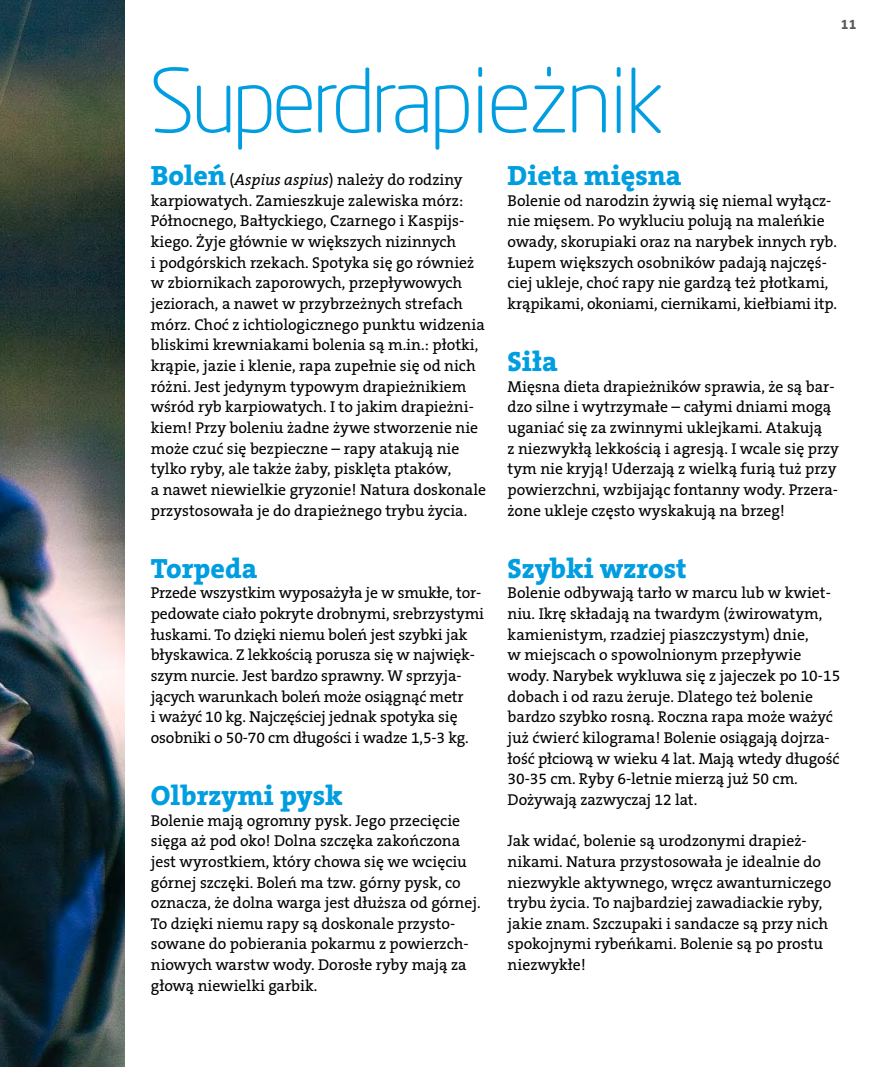
<style>
.page{position:relative;width:893px;height:1067px;background:#fff}
.page>*{position:absolute;margin:0;border:0;box-sizing:border-box;transform-origin:0 0}
.t1{font:300 87.5px "Neo Sans Pro";letter-spacing:-.05em;color:#009ee0}
.t2{font:800 28px "The Serif CE";color:#009ee0}
.t3{font:15.75px/20.7px "The Serif CE";color:#000}
.t4{font:700 12.25px "Neo Sans Pro";color:#58585a}
.s1{font-weight:800;font-size:28px;color:#009ee0}
.s2{font-style:italic}
</style>
<div class="page">
<img style="left:0;top:0;width:124px;height:1067px">
<p class="t4" style="left:841px;top:17px;width:17px">11</p>
<h1 class="t1" style="left:149px;top:48px;width:517px">Superdrapieżnik</h1>
<p class="t3" style="left:151px;top:170px;width:337px"><span class="s1">Boleń</span> (<span class="s2">Aspius aspius</span>) należy do rodziny karpiowatych. Zamieszkuje zalewiska mórz:<br>Północnego, Bałtyckiego, Czarnego i Kaspijs&shy;kiego. Żyje głównie w większych nizinnych<br>i podgórskich rzekach. Spotyka się go również w zbiornikach zaporowych, przepływowych jeziorach, a nawet w przybrzeżnych strefach mórz. Choć z ichtiologicznego punktu widzenia bliskimi krewniakami bolenia są m.in.: płotki, krąpie, jazie i klenie, rapa zupełnie się od nich różni. Jest jedynym typowym drapieżnikiem wśród ryb karpiowatych. I to jakim drapieżni&shy;kiem! Przy boleniu żadne żywe stworzenie nie może czuć się bezpieczne – rapy atakują nie tylko ryby, ale także żaby, pisklęta ptaków,<br>a nawet niewielkie gryzonie! Natura doskonale przystosowała je do drapieżnego trybu życia.</p>
<h2 class="t2" style="left:151px;top:552px;width:108px">Torpeda</h2>
<p class="t3" style="left:151px;top:583px;width:335px">Przede wszystkim wyposażyła je w smukłe, tor&shy;pedowate ciało pokryte drobnymi, srebrzystymi łuskami. To dzięki niemu boleń jest szybki jak błyskawica. Z lekkością porusza się w najwięk&shy;szym nurcie. Jest bardzo sprawny. W sprzyja&shy;jących warunkach boleń może osiągnąć metr<br>i ważyć 10 kg. Najczęściej jednak spotyka się osobniki o 50-70 cm długości i wadze 1,5-3 kg.</p>
<h2 class="t2" style="left:151px;top:779px;width:193px">Olbrzymi pysk</h2>
<p class="t3" style="left:151px;top:810px;width:331px">Bolenie mają ogromny pysk. Jego przecięcie sięga aż pod oko! Dolna szczęka zakończona jest wyrostkiem, który chowa się we wcięciu górnej szczęki. Boleń ma tzw. górny pysk, co oznacza, że dolna warga jest dłuższa od górnej.<br>To dzięki niemu rapy są doskonale przysto&shy;sowane do pobierania pokarmu z powierzch&shy;niowych warstw wody. Dorosłe ryby mają za głową niewielki garbik.</p>
<h2 class="t2" style="left:508px;top:159px;width:175px">Dieta mięsna</h2>
<p class="t3" style="left:508px;top:190px;width:331px">Bolenie od narodzin żywią się niemal wyłącz&shy;nie mięsem. Po wykluciu polują na maleńkie owady, skorupiaki oraz na narybek innych ryb.<br>Łupem większych osobników padają najczęś&shy;ciej ukleje, choć rapy nie gardzą też płotkami, krąpikami, okoniami, ciernikami, kiełbiami itp.</p>
<h2 class="t2" style="left:508px;top:345px;width:52px">Siła</h2>
<p class="t3" style="left:508px;top:376px;width:333px">Mięsna dieta drapieżników sprawia, że są bar&shy;dzo silne i wytrzymałe – całymi dniami mogą uganiać się za zwinnymi uklejkami. Atakują<br>z niezwykłą lekkością i agresją. I wcale się przy tym nie kryją! Uderzają z wielką furią tuż przy powierzchni, wzbijając fontanny wody. Przera&shy;żone ukleje często wyskakują na brzeg!</p>
<h2 class="t2" style="left:508px;top:552px;width:181px">Szybki wzrost</h2>
<p class="t3" style="left:508px;top:583px;width:334px">Bolenie odbywają tarło w marcu lub w kwiet&shy;niu. Ikrę składają na twardym (żwirowatym, kamienistym, rzadziej piaszczystym) dnie,<br>w miejscach o spowolnionym przepływie wody. Narybek wykluwa się z jajeczek po 10-15 dobach i od razu żeruje. Dlatego też bolenie bardzo szybko rosną. Roczna rapa może ważyć już ćwierć kilograma! Bolenie osiągają dojrza&shy;łość płciową w wieku 4 lat. Mają wtedy długość 30-35 cm. Ryby 6-letnie mierzą już 50 cm.<br>Dożywają zazwyczaj 12 lat.</p>
<p class="t3" style="left:508px;top:831px;width:325px">Jak widać, bolenie są urodzonymi drapież&shy;nikami. Natura przystosowała je idealnie do niezwykle aktywnego, wręcz awanturniczego trybu życia. To najbardziej zawadiackie ryby, jakie znam. Szczupaki i sandacze są przy nich spokojnymi rybeńkami. Bolenie są po prostu niezwykłe!</p>
</div>
